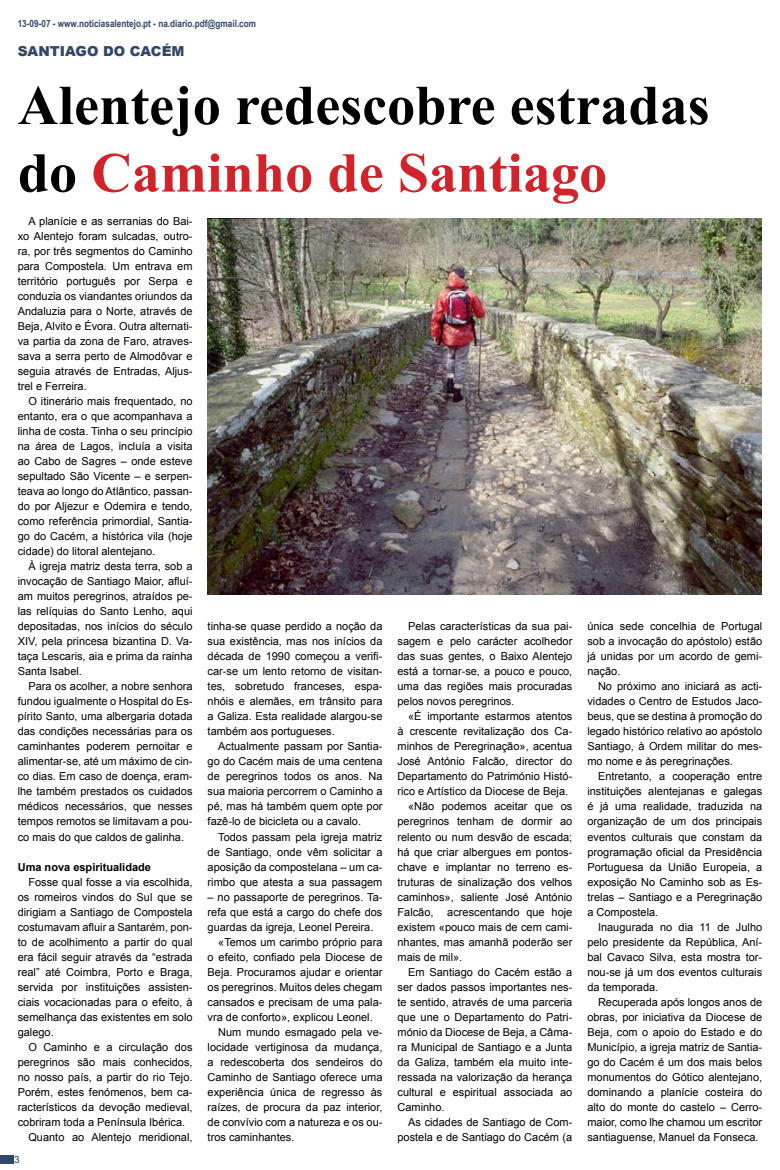
<style>
.page{position:relative;width:780px;height:1170px;background:#fff}
.page>*{position:absolute;margin:0;border:0;box-sizing:border-box;transform-origin:0 0}
.t1{font:700 56.25px/67.5px "Times New Roman";color:#000}
.t2{font:900 13.75px "Arial";color:#314769}
.t3{font:11px/15px "Arial";color:#000;text-align:justify}
.t4{font:700 11px "Arial";color:#000}
.t5{font:700 10px "Arial Narrow";color:#314769}
.t6{font:10px "Arial";color:#314769}
.s1{color:#d2232a}
</style>
<div class="page">
<div style="left:0;top:1154px;width:13px;height:9px;background:#314769"></div>
<img style="left:207px;top:218px;width:554px;height:376px">
<p class="t5" style="left:18px;top:16px;width:240px">13-09-07 - www.noticiasalentejo.pt - na.diario.pdf@gmail.com</p>
<p class="t2" style="left:18px;top:42px;width:168px">SANTIAGO DO CACÉM</p>
<h1 class="t1" style="left:18px;top:70px;width:693px">Alentejo redescobre estradas do <span class="s1">Caminho de Santiago</span></h1>
<p class="t3" style="left:18px;top:214px;width:176px;text-indent:11px">A planície e as serranias do Bai&shy;xo Alentejo foram sulcadas, outro&shy;ra, por três segmentos do Caminho para Compostela. Um entrava em território português por Serpa e conduzia os viandantes oriundos da Andaluzia para o Norte, através de Beja, Alvito e Évora. Outra alternati&shy;va partia da zona de Faro, atraves&shy;sava a serra perto de Almodôvar e seguia através de Entradas, Aljus&shy;trel e Ferreira.</p>
<p class="t3" style="left:18px;top:394px;width:176px;text-indent:11px">O itinerário mais frequentado, no entanto, era o que acompanhava a linha de costa. Tinha o seu princípio na área de Lagos, incluía a visita ao Cabo de Sagres – onde esteve sepultado São Vicente – e serpen&shy;teava ao longo do Atlântico, passan&shy;do por Aljezur e Odemira e tendo, como referência primordial, Santia&shy;go do Cacém, a histórica vila (hoje cidade) do litoral alentejano.</p>
<p class="t3" style="left:18px;top:559px;width:176px;text-indent:11px">À igreja matriz desta terra, sob a invocação de Santiago Maior, afluí&shy;am muitos peregrinos, atraídos pe&shy;las relíquias do Santo Lenho, aqui depositadas, nos inícios do século XIV, pela princesa bizantina D. Va&shy;taça Lescaris, aia e prima da rainha Santa Isabel.</p>
<p class="t3" style="left:18px;top:679px;width:176px;text-indent:11px">Para os acolher, a nobre senhora fundou igualmente o Hospital do Es&shy;pírito Santo, uma albergaria dotada das condições necessárias para os caminhantes poderem pernoitar e alimentar-se, até um máximo de cin&shy;co dias. Em caso de doença, eram&shy;lhe também prestados os cuidados médicos necessários, que nesses tempos remotos se limitavam a pou&shy;co mais do que caldos de galinha.</p>
<p class="t4" style="left:18px;top:859px;width:135px">Uma nova espiritualidade</p>
<p class="t3" style="left:18px;top:874px;width:176px;text-indent:11px">Fosse qual fosse a via escolhida, os romeiros vindos do Sul que se dirigiam a Santiago de Compostela costumavam afluir a Santarém, pon&shy;to de acolhimento a partir do qual era fácil seguir através da “estrada real” até Coimbra, Porto e Braga, servida por instituições assisten&shy;ciais vocacionadas para o efeito, à semelhança das existentes em solo galego.</p>
<p class="t3" style="left:28px;top:1039px;width:166px">O Caminho e a circulação dos</p>
<p class="t3" style="left:18px;top:1054px;width:176px">peregrinos são mais conhecidos,</p>
<p class="t3" style="left:18px;top:1069px;width:176px">no nosso país, a partir do rio Tejo.</p>
<p class="t3" style="left:18px;top:1084px;width:176px">Porém, estes fenómenos, bem ca-</p>
<p class="t3" style="left:18px;top:1099px;width:176px">racterísticos da devoção medieval,</p>
<p class="t3" style="left:18px;top:1114px;width:169px">cobriram toda a Península Ibérica.</p>
<p class="t3" style="left:28px;top:1129px;width:166px">Quanto ao Alentejo meridional,</p>
<p class="t6" style="left:14px;top:1152px;width:7px">3</p>
<p class="t3" style="left:207px;top:619px;width:176px">tinha-se quase perdido a noção da sua existência, mas nos inícios da década de 1990 começou a verifi&shy;car-se um lento retorno de visitan&shy;tes, sobretudo franceses, espa&shy;nhóis e alemães, em trânsito para a Galiza. Esta realidade alargou-se também aos portugueses.</p>
<p class="t3" style="left:207px;top:739px;width:176px;text-indent:11px">Actualmente passam por Santia&shy;go do Cacém mais de uma centena de peregrinos todos os anos. Na sua maioria percorrem o Caminho a pé, mas há também quem opte por fazê-lo de bicicleta ou a cavalo.</p>
<p class="t3" style="left:207px;top:829px;width:176px;text-indent:11px">Todos passam pela igreja matriz de Santiago, onde vêm solicitar a aposição da compostelana – um ca&shy;rimbo que atesta a sua passagem</p>
<p class="t3" style="left:207px;top:889px;width:176px">– no passaporte de peregrinos. Ta-</p>
<p class="t3" style="left:207px;top:904px;width:176px">refa que está a cargo do chefe dos</p>
<p class="t3" style="left:207px;top:919px;width:167px">guardas da igreja, Leonel Pereira.</p>
<p class="t3" style="left:218px;top:934px;width:166px">«Temos um carimbo próprio para</p>
<p class="t3" style="left:207px;top:949px;width:176px">o efeito, confiado pela Diocese de</p>
<p class="t3" style="left:207px;top:964px;width:176px">Beja. Procuramos ajudar e orientar</p>
<p class="t3" style="left:207px;top:979px;width:176px">os peregrinos. Muitos deles chegam</p>
<p class="t3" style="left:207px;top:994px;width:176px">cansados e precisam de uma pala-</p>
<p class="t3" style="left:207px;top:1009px;width:167px">vra de conforto», explicou Leonel.</p>
<p class="t3" style="left:218px;top:1024px;width:166px">Num mundo esmagado pela ve-</p>
<p class="t3" style="left:207px;top:1039px;width:176px">locidade vertiginosa da mudança,</p>
<p class="t3" style="left:207px;top:1054px;width:176px">a redescoberta dos sendeiros do</p>
<p class="t3" style="left:207px;top:1069px;width:176px">Caminho de Santiago oferece uma</p>
<p class="t3" style="left:207px;top:1084px;width:176px">experiência única de regresso às</p>
<p class="t3" style="left:207px;top:1099px;width:176px">raízes, de procura da paz interior,</p>
<p class="t3" style="left:207px;top:1114px;width:176px">de convívio com a natureza e os ou-</p>
<p class="t3" style="left:207px;top:1129px;width:88px">tros caminhantes.</p>
<p class="t3" style="left:397px;top:619px;width:176px;text-indent:11px">Pelas características da sua pai&shy;sagem e pelo carácter acolhedor das suas gentes, o Baixo Alentejo está a tornar-se, a pouco e pouco, uma das regiões mais procuradas pelos novos peregrinos.</p>
<p class="t3" style="left:408px;top:709px;width:166px">«É importante estarmos atentos</p>
<p class="t3" style="left:397px;top:724px;width:176px">à crescente revitalização dos Ca-</p>
<p class="t3" style="left:397px;top:739px;width:176px">minhos de Peregrinação», acentua</p>
<p class="t3" style="left:397px;top:754px;width:176px">José António Falcão, director do</p>
<p class="t3" style="left:397px;top:769px;width:176px">Departamento do Património Histó-</p>
<p class="t3" style="left:397px;top:784px;width:172px">rico e Artístico da Diocese de Beja.</p>
<p class="t3" style="left:408px;top:799px;width:166px">«Não podemos aceitar que os</p>
<p class="t3" style="left:397px;top:814px;width:176px">peregrinos tenham de dormir ao</p>
<p class="t3" style="left:397px;top:829px;width:176px">relento ou num desvão de escada;</p>
<p class="t3" style="left:397px;top:844px;width:176px">há que criar albergues em pontos-</p>
<p class="t3" style="left:397px;top:859px;width:176px">chave e implantar no terreno es-</p>
<p class="t3" style="left:397px;top:874px;width:176px">truturas de sinalização dos velhos</p>
<p class="t3" style="left:397px;top:889px;width:176px">caminhos», saliente José António</p>
<p class="t3" style="left:397px;top:904px;width:176px">Falcão, acrescentando que hoje</p>
<p class="t3" style="left:397px;top:919px;width:176px">existem «pouco mais de cem cami-</p>
<p class="t3" style="left:397px;top:934px;width:176px">nhantes, mas amanhã poderão ser</p>
<p class="t3" style="left:397px;top:949px;width:66px">mais de mil».</p>
<p class="t3" style="left:408px;top:964px;width:166px">Em Santiago do Cacém estão a</p>
<p class="t3" style="left:397px;top:979px;width:176px">ser dados passos importantes nes-</p>
<p class="t3" style="left:397px;top:994px;width:176px">te sentido, através de uma parceria</p>
<p class="t3" style="left:397px;top:1009px;width:176px">que une o Departamento do Patri-</p>
<p class="t3" style="left:397px;top:1024px;width:176px">mónio da Diocese de Beja, a Câma-</p>
<p class="t3" style="left:397px;top:1039px;width:176px">ra Municipal de Santiago e a Junta</p>
<p class="t3" style="left:397px;top:1054px;width:176px">da Galiza, também ela muito inte-</p>
<p class="t3" style="left:397px;top:1069px;width:176px">ressada na valorização da herança</p>
<p class="t3" style="left:397px;top:1084px;width:176px">cultural e espiritual associada ao</p>
<p class="t3" style="left:397px;top:1099px;width:49px">Caminho.</p>
<p class="t3" style="left:408px;top:1114px;width:166px">As cidades de Santiago de Com-</p>
<p class="t3" style="left:397px;top:1129px;width:176px">postela e de Santiago do Cacém (a</p>
<p class="t3" style="left:587px;top:619px;width:176px">única sede concelhia de Portugal sob a invocação do apóstolo) estão já unidas por um acordo de gemi&shy;nação.</p>
<p class="t3" style="left:587px;top:679px;width:176px;text-indent:11px">No próximo ano iniciará as acti&shy;vidades o Centro de Estudos Jaco&shy;beus, que se destina à promoção do legado histórico relativo ao apóstolo Santiago, à Ordem militar do mes&shy;mo nome e às peregrinações.</p>
<p class="t3" style="left:587px;top:769px;width:176px;text-indent:11px">Entretanto, a cooperação entre instituições alentejanas e galegas é já uma realidade, traduzida na organização de um dos principais eventos culturais que constam da programação oficial da Presidência Portuguesa da União Europeia, a exposição No Caminho sob as Es&shy;trelas – Santiago e a Peregrinação a Compostela.</p>
<p class="t3" style="left:587px;top:919px;width:176px;text-indent:11px">Inaugurada no dia 11 de Julho pelo presidente da República, Aní&shy;bal Cavaco Silva, esta mostra tor&shy;nou-se já um dos eventos culturais da temporada.</p>
<p class="t3" style="left:587px;top:994px;width:176px;text-indent:11px">Recuperada após longos anos de obras, por iniciativa da Diocese de Beja, com o apoio do Estado e do Município, a igreja matriz de Santia&shy;go do Cacém é um dos mais belos monumentos do Gótico alentejano, dominando a planície costeira do alto do monte do castelo – Cerro&shy;maior, como lhe chamou um escritor santiaguense, Manuel da Fonseca.</p>
</div>
